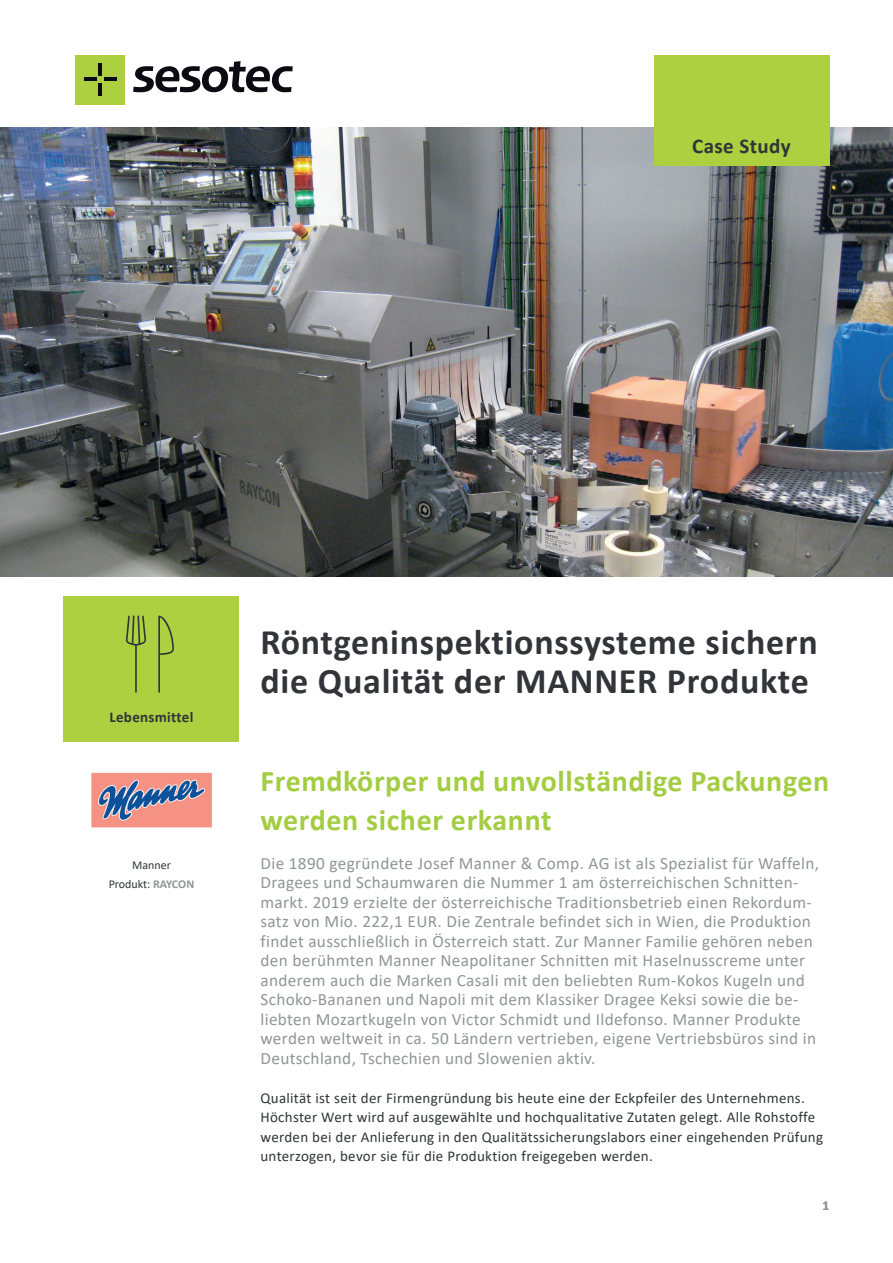
<style>
.page{position:relative;width:893px;height:1263px;background:#fff}
.page>*{position:absolute;margin:0;border:0;box-sizing:border-box;transform-origin:0 0}
.t1{font:700 36px/39px "Calibri";letter-spacing:.02em;color:#313438}
.t2{font:700 30px/39px "Calibri";letter-spacing:.02em;color:#a3cd41}
.t3{font:700 21px "Calibri";letter-spacing:.02em;color:#313438}
.t4{font:17.25px/19.5px "Calibri";letter-spacing:.02em;color:#929596}
.t5{font:15px/19.5px "Calibri";letter-spacing:.02em;color:#313438}
.t6{font:700 15px "Calibri";letter-spacing:.02em;color:#313438}
.t7{font:700 13.5px "Calibri";color:#929596}
.t8{font:12px/19.5px "Calibri";color:#313438;text-align:center}
.s1{font-weight:700;color:#929596}
</style>
<div class="page">
<img style="left:0;top:128px;width:893px;height:448px">
<div style="left:64px;top:596px;width:175px;height:146px;background:#acd03f"></div>
<svg style="left:126px;top:615px;width:20px;height:78px"></svg>
<svg style="left:158px;top:615px;width:16px;height:78px"></svg>
<div style="left:654px;top:55px;width:175px;height:111px;background:#acd03f"></div>
<img style="left:91px;top:772px;width:121px;height:56px">
<div style="left:76px;top:55px;width:49px;height:49px;background:#acd03f"></div>
<hr style="left:84px;top:77px;width:13px;height:4px;background:#0d0b12">
<svg style="left:98px;top:61px;width:195px;height:34px"></svg>
<p class="t3" style="left:692px;top:131px;width:100px">Case Study</p>
<p class="t6" style="left:109px;top:707px;width:85px">Lebensmittel</p>
<p class="t8" style="left:109px;top:855px;width:87px">Manner<br>Produkt: <span class="s1">RAYCON</span></p>
<h1 class="t1" style="left:260px;top:622px;width:559px">Röntgeninspektionssysteme sichern die Qualität der MANNER Produkte</h1>
<h2 class="t2" style="left:260px;top:761px;width:570px">Fremdkörper und unvollständige Packungen werden sicher erkannt</h2>
<p class="t4" style="left:260px;top:853px;width:560px">Die 1890 gegründete Josef Manner &amp; Comp. AG ist als Spezialist für Waffeln, Dragees und Schaumwaren die Nummer 1 am österreichischen Schnitten&shy;markt. 2019 erzielte der österreichische Traditionsbetrieb einen Rekordum&shy;satz von Mio. 222,1 EUR. Die Zentrale befindet sich in Wien, die Produktion findet ausschließlich in Österreich statt. Zur Manner Familie gehören neben den berühmten Manner Neapolitaner Schnitten mit Haselnusscreme unter anderem auch die Marken Casali mit den beliebten Rum-Kokos Kugeln und Schoko-Bananen und Napoli mit dem Klassiker Dragee Keksi sowie die be&shy;liebten Mozartkugeln von Victor Schmidt und Ildefonso. Manner Produkte werden weltweit in ca. 50 Ländern vertrieben, eigene Vertriebsbüros sind in Deutschland, Tschechien und Slowenien aktiv.</p>
<p class="t5" style="left:260px;top:1087px;width:564px">Qualität ist seit der Firmengründung bis heute eine der Eckpfeiler des Unternehmens.<br>Höchster Wert wird auf ausgewählte und hochqualitative Zutaten gelegt. Alle Rohstoffe werden bei der Anlieferung in den Qualitätssicherungslabors einer eingehenden Prüfung unterzogen, bevor sie für die Produktion freigegeben werden.</p>
<p class="t7" style="left:822px;top:1196px;width:8px">1</p>
</div>
